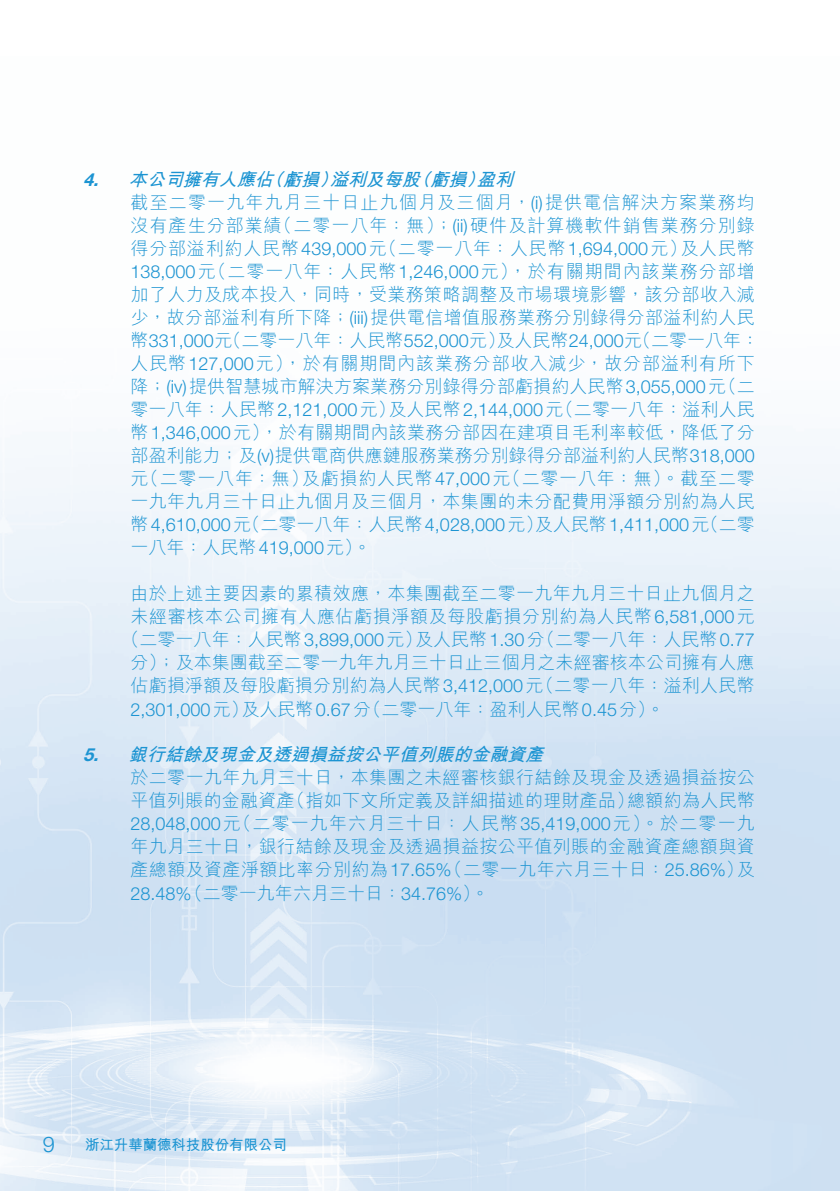
<style>
.page{position:relative;width:840px;height:1191px;background:#fff}
.page>*{position:absolute;margin:0;border:0;box-sizing:border-box;transform-origin:0 0}
.t1{font:300 21.6px "Helvetica Neue LT Std";color:#1c94d2}
.t2{font:300 18px/23px "M Hei HK";letter-spacing:.02em;color:#1c94d2}
.t3{font:300 18px "M Hei HK";color:#1c94d2}
.t4{font:300 18px "M Hei HK";letter-spacing:.045em;color:#1c94d2}
.t5{font:300 18px "Helvetica Neue LT Std";color:#1c94d2}
.t6{font:300 18px/23px "M Hei HK";letter-spacing:.065em;color:#1c94d2;text-align:right}
.t7{font:300 18px "M Hei HK";letter-spacing:.055em;color:#1c94d2}
.t8{font:italic 700 18px "M Hei HK";color:#1c94d2}
.t9{font:300 18px "M Hei HK";letter-spacing:.06em;color:#1c94d2}
.t10{font:300 18px "M Hei HK";letter-spacing:.05em;color:#1c94d2}
.t11{font:italic 700 18px "Helvetica Neue LT Std";color:#1c94d2}
.t12{font:700 14.4px "M Hei HK";color:#1c94d2}
.s1{font-family:"Helvetica Neue LT Std"}
.s2{font-family:"M Hei HK"}
</style>
<div class="page">
<img style="left:0;top:434px;width:839px;height:757px">
<p class="t11" style="left:83px;top:169px;width:22px">4.</p>
<p class="t11" style="left:83px;top:744px;width:22px">5.</p>
<p class="t8" style="left:129px;top:166px;width:392px">本公司擁有人應佔虧損溢利及每股虧損盈利</p>
<p class="t8" style="left:265px;top:166px;width:26px">（</p>
<p class="t8" style="left:319px;top:166px;width:26px">）</p>
<p class="t8" style="left:412px;top:166px;width:26px">（</p>
<p class="t8" style="left:466px;top:166px;width:26px">）</p>
<p class="t6" style="left:130px;top:190px;width:625px">截至二零一九年九月三十日止九個月及三個月， <span class="s1">)i(</span> 提供電信解決方案業務均（二零一八年：無）；<span class="s1">( )i i</span> 硬件及計算機軟件銷售業務分別錄</p>
<p class="t7" style="left:130px;top:213px;width:153px">沒有產生分部業績</p>
<p class="t4" style="left:130px;top:236px;width:558px">得分部溢利約人民幣<span class="s1">439,000</span> （元 二零一八年：人民幣<span class="s1">1,694,000</span>元）</p>
<p class="t7" style="left:130px;top:259px;width:625px"><span class="s1">138,000</span> （元 二零一八年：人民幣<span class="s1">1,246,000</span>元，）於有關期間內該業務分部增</p>
<p class="t2" style="left:130px;top:282px;width:625px">加了人力及成本投入，同時，受業務策略調整及市場環境影響，該分部收入減</p>
<p class="t2" style="left:130px;top:305px;width:625px">少，故分部溢利有所下降；<span class="s1">( )iii</span> 提供電信增值服務業務分別錄得分部溢利約人民</p>
<p class="t3" style="left:496px;top:328px;width:264px">及人民幣<span class="s1">24,000</span> （元二零一八年：</p>
<p class="t2" style="left:680px;top:236px;width:76px">及人民幣</p>
<p class="t3" style="left:130px;top:328px;width:376px">幣<span class="s1">331,000</span> （元二零一八年：人民幣<span class="s1">552,000</span>元）</p>
<p class="t10" style="left:130px;top:351px;width:625px">人民幣<span class="s1">127,000</span>元，）於有關期間內該業務分部收入減少，故分部溢利有所下</p>
<p class="t2" style="left:130px;top:374px;width:625px">降；<span class="s1">(iv)</span>提供智慧城市解決方案業務分別錄得分部虧損約人民幣<span class="s1">3,055,000</span> （元二</p>
<p class="t2" style="left:388px;top:397px;width:367px">及人民幣<span class="s1">2,144,000</span> （元二零一八年：溢利人民</p>
<p class="t2" style="left:130px;top:397px;width:267px">零一八年：人民幣<span class="s1">2,121,000</span>元）</p>
<p class="t2" style="left:130px;top:420px;width:625px">幣<span class="s1">1,346,000</span>元，）於有關期間內該業務分部因在建項目毛利率較低，降低了分</p>
<p class="t3" style="left:130px;top:443px;width:625px">部盈利能力；及 <span class="s1">)v(</span> 提供電商供應鏈服務業務分別錄得分部溢利約人民幣<span class="s1">318,000</span></p>
<p class="t4" style="left:302px;top:466px;width:454px">及虧損約人民幣<span class="s1">47,000</span> （元 二零一八年：無）。截至二零</p>
<p class="t2" style="left:130px;top:466px;width:625px">（元 二零一八年：無）<br>一九年九月三十日止九個月及三個月，本集團的未分配費用淨額分別約為人民</p>
<p class="t5" style="left:534px;top:514px;width:221px"><span class="s2">及人民幣</span>1,411,000 <span class="s2">（元二零</span></p>
<p class="t5" style="left:130px;top:514px;width:414px"><span class="s2">幣</span>4,610,000 <span class="s2">（元二零一八年：人民幣</span>4,028,000<span class="s2">元）</span></p>
<p class="t2" style="left:130px;top:535px;width:242px">一八年：人民幣<span class="s1">419,000</span>元。(</p>
<p class="t2" style="left:130px;top:581px;width:625px;text-align:right">由於上述主要因素的累積效應，本集團截至二零一九年九月三十日止九個月之未經審核本公司擁有人應佔虧損淨額及每股虧損分別約為人民幣<span class="s1">6,581,000</span>元及人民幣<span class="s1">1.30</span> （分二零一八年：人民幣<span class="s1">0.77</span></p>
<p class="t3" style="left:121px;top:627px;width:302px">（二零一八年：人民幣<span class="s1">3,899,000</span>元）</p>
<p class="t2" style="left:130px;top:650px;width:625px">分）；及本集團截至二零一九年九月三十日止三個月之未經審核本公司擁有人應</p>
<p class="t2" style="left:130px;top:673px;width:625px">佔虧損淨額及每股虧損分別約為人民幣<span class="s1">3,412,000</span> （元二零一八年：溢利人民幣</p>
<p class="t3" style="left:241px;top:696px;width:424px">及人民幣<span class="s1">0.67</span> （分二零一八年：盈利人民幣<span class="s1">0.45</span>分。(</p>
<p class="t5" style="left:130px;top:698px;width:120px">2,301,000<span class="s2">元）</span></p>
<p class="t8" style="left:129px;top:741px;width:422px">銀行結餘及現金及透過損益按公平值列賬的金融資產</p>
<p class="t2" style="left:130px;top:765px;width:625px;text-align:right">於二零一九年九月三十日，本集團之未經審核銀行結餘及現金及透過損益按公總額約為人民幣</p>
<p class="t2" style="left:287px;top:788px;width:348px">（指如下文所定義及詳細描述的理財產品）</p>
<p class="t2" style="left:130px;top:788px;width:166px">平值列賬的金融資產</p>
<p class="t9" style="left:130px;top:811px;width:625px"><span class="s1">28,048,000</span> （元 二零一九年六月三十日：人民幣<span class="s1">35,419,000</span>元）。於二零一九</p>
<p class="t2" style="left:130px;top:834px;width:625px">年九月三十日，銀行結餘及現金及透過損益按公平值列賬的金融資產總額與資</p>
<p class="t2" style="left:736px;top:857px;width:19px">及</p>
<p class="t2" style="left:444px;top:857px;width:301px">（二零一九年六月三十日：<span class="s1">25.86%</span>）</p>
<p class="t2" style="left:185px;top:857px;width:306px;text-indent:-54px">產總額及資產淨額比率分別約為<span class="s1">17.65%<br></span>（二零一九年六月三十日：<span class="s1">34.76%</span> 。(</p>
<p class="t5" style="left:130px;top:882px;width:63px">28.48%</p>
<p class="t1" style="left:43px;top:1131px;width:14px">9</p>
<p class="t12" style="left:85px;top:1134px;width:203px">浙江升華蘭德科技股份有限公司</p>
</div>
